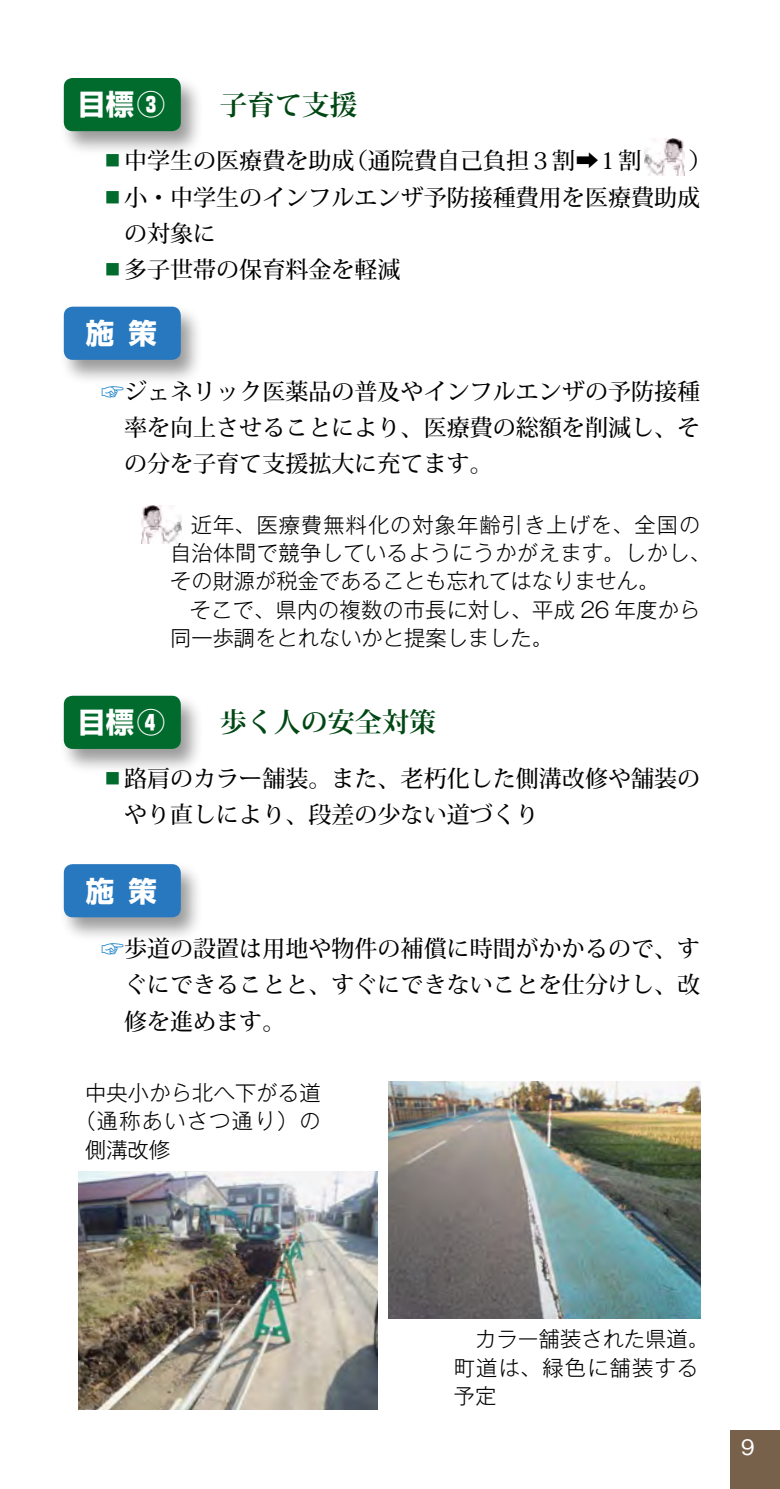
<style>
.page{position:relative;width:780px;height:1489px;background:#fff}
.page>*{position:absolute;margin:0;border:0;box-sizing:border-box;transform-origin:0 0}
.t1{font:700 28.25px "Shin Go Pro";letter-spacing:.25em;color:#fff}
.t2{font:700 27.5px "Koz Min Pro";color:#004714}
.t3{font:700 27px "Koz Min Pro";color:#004714}
.t4{font:500 23px/36.2px "Koz Min Pro";color:#000}
.t5{font:300 21.25px/28.2px "Gothic MB101 Pro";letter-spacing:.005em;color:#000}
.t6{font:300 21.25px "Gothic MB101 Pro";letter-spacing:.05em;color:#000}
.t7{font:300 21.25px "Gothic MB101 Pro";letter-spacing:.06em;color:#000}
.t8{font:500 21.25px "Gothic BBB Pro";color:#fff}
.s1{font-weight:800}
.s2{color:#006b2c}
.s3{color:#0075c2}
</style>
<div class="page">
<div style="left:730px;top:1430px;width:50px;height:58px;background:#78614b"></div>
<img style="left:644px;top:138px;width:40px;height:37px">
<img style="left:142px;top:505px;width:40px;height:38px">
<img style="left:78px;top:1171px;width:299px;height:237px">
<img style="left:388px;top:1081px;width:312px;height:236px">
<div style="left:59px;top:75px;width:144px;height:81px;background:#000;opacity:.4"></div>
<div style="left:64px;top:78px;width:117px;height:53px;background:#006b2c;border-radius:9px"></div>
<div style="left:59px;top:303px;width:144px;height:81px;background:#000;opacity:.4"></div>
<div style="left:64px;top:306px;width:117px;height:54px;background:#2778be;border-radius:9px"></div>
<div style="left:59px;top:692px;width:144px;height:81px;background:#000;opacity:.4"></div>
<div style="left:64px;top:695px;width:117px;height:54px;background:#006b2c;border-radius:9px"></div>
<div style="left:59px;top:861px;width:144px;height:81px;background:#000;opacity:.4"></div>
<div style="left:64px;top:864px;width:117px;height:53px;background:#2778be;border-radius:9px"></div>
<p class="t1" style="left:77px;top:82px;width:89px">目標<span class="s1">③</span></p>
<p class="t2" style="left:220px;top:84px;width:139px">子育て支援</p>
<p class="t4" style="left:101px;top:142px;width:612px"><span class="s2">▪</span>中学生の医療費を助成（通院費自己負担３割➡１割　）</p>
<p class="t4" style="left:124px;top:178px;width:577px;text-indent:-23px"><span class="s2">▪</span>小・中学生のインフルエンザ予防接種費用を医療費助成の対象に</p>
<p class="t4" style="left:101px;top:251px;width:301px"><span class="s2">▪</span>多子世帯の保育料金を軽減</p>
<p class="t1" style="left:86px;top:311px;width:72px">施策</p>
<p class="t4" style="left:124px;top:372px;width:577px;text-align:justify;text-indent:-23px"><span class="s3">☞</span>ジェネリック医薬品の普及やインフルエンザの予防接種率を向上させることにより、医療費の総額を削減し、その分を子育て支援拡大に充てます。</p>
<p class="t6" style="left:147px;top:507px;width:554px">　　近年、医療費無料化の対象年齢引き上げを、全国の</p>
<p class="t5" style="left:170px;top:536px;width:542px">自治体間で競争しているようにうかがえます。しかし、</p>
<p class="t5" style="left:170px;top:564px;width:490px">その財源が税金であることも忘れてはなりません。</p>
<p class="t5" style="left:147px;top:592px;width:554px">　　そこで、県内の複数の市長に対し、平成 26 年度から</p>
<p class="t5" style="left:170px;top:621px;width:384px">同一歩調をとれないかと提案しました。</p>
<p class="t1" style="left:77px;top:700px;width:89px">目標<span class="s1">④</span></p>
<p class="t3" style="left:220px;top:702px;width:218px">歩く人の安全対策</p>
<p class="t4" style="left:124px;top:759px;width:577px;text-indent:-23px"><span class="s2">▪</span>路肩のカラー舗装。また、老朽化した側溝改修や舗装のやり直しにより、段差の少ない道づくり</p>
<p class="t1" style="left:86px;top:868px;width:72px">施策</p>
<p class="t4" style="left:124px;top:929px;width:577px;text-align:justify;text-indent:-23px"><span class="s3">☞</span>歩道の設置は用地や物件の補償に時間がかかるので、すぐにできることと、すぐにできないことを仕分けし、改修を進めます。</p>
<p class="t5" style="left:85px;top:1075px;width:237px">中央小から北へ下がる道</p>
<p class="t7" style="left:74px;top:1103px;width:248px">（通称あいさつ通り）の</p>
<p class="t5" style="left:85px;top:1132px;width:87px">側溝改修</p>
<p class="t5" style="left:454px;top:1321px;width:257px">　カラー舗装された県道。町道は、緑色に舗装する予定</p>
<p class="t8" style="left:741px;top:1429px;width:15px">9</p>
</div>
